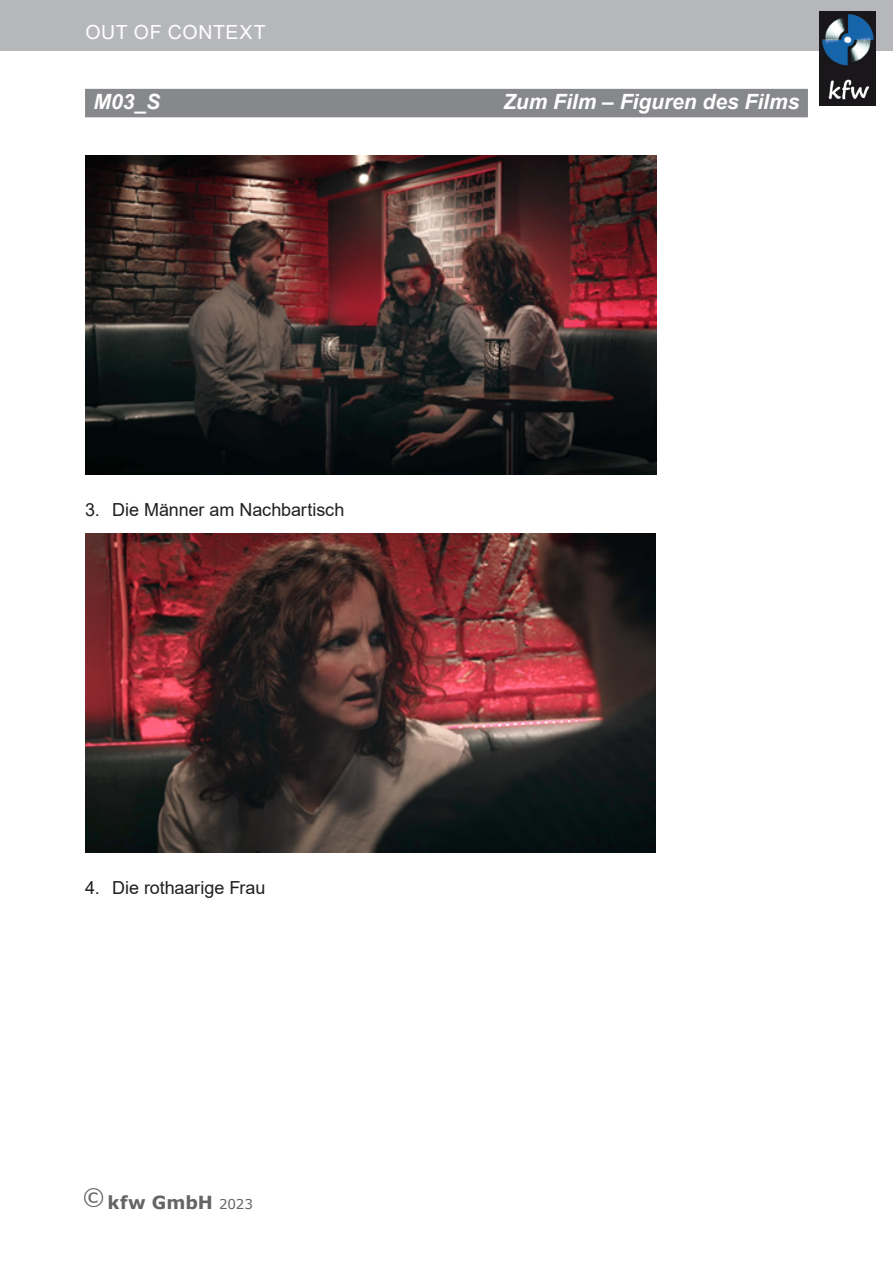
<style>
.page{position:relative;width:893px;height:1263px;background:#fff}
.page>*{position:absolute;margin:0;border:0;box-sizing:border-box;transform-origin:0 0}
.t1{font:italic 700 21px "Arial";color:#fff}
.t2{font:19.5px "Arial";letter-spacing:.035em;color:#fff}
.t3{font:18px "Arial";letter-spacing:-.005em;color:#231f20}
.t4{font:700 18px "Verdana";color:#656568}
.s1{font-weight:400;font-size:13.5px}
</style>
<div class="page">
<div style="left:0;top:0;width:893px;height:51px;background:#b6b7bb"></div>
<img style="left:819px;top:11px;width:56px;height:94px">
<div style="left:85px;top:89px;width:723px;height:28px;background:#86888b"></div>
<img style="left:86px;top:155px;width:570px;height:319px">
<img style="left:86px;top:534px;width:570px;height:318px">
<p class="t2" style="left:85px;top:19px;width:182px">OUT OF CONTEXT</p>
<p class="t1" style="left:94px;top:87px;width:68px">M03_S</p>
<p class="t1" style="left:503px;top:87px;width:298px">Zum Film – Figuren des Films</p>
<p class="t3" style="left:85px;top:497px;width:261px">3. Die Männer am Nachbartisch</p>
<p class="t3" style="left:85px;top:875px;width:182px">4. Die rothaarige Frau</p>
<p class="t4" style="left:82px;top:1190px;width:172px"><sup>©</sup> kfw GmbH <span class="s1">2023</span></p>
</div>
